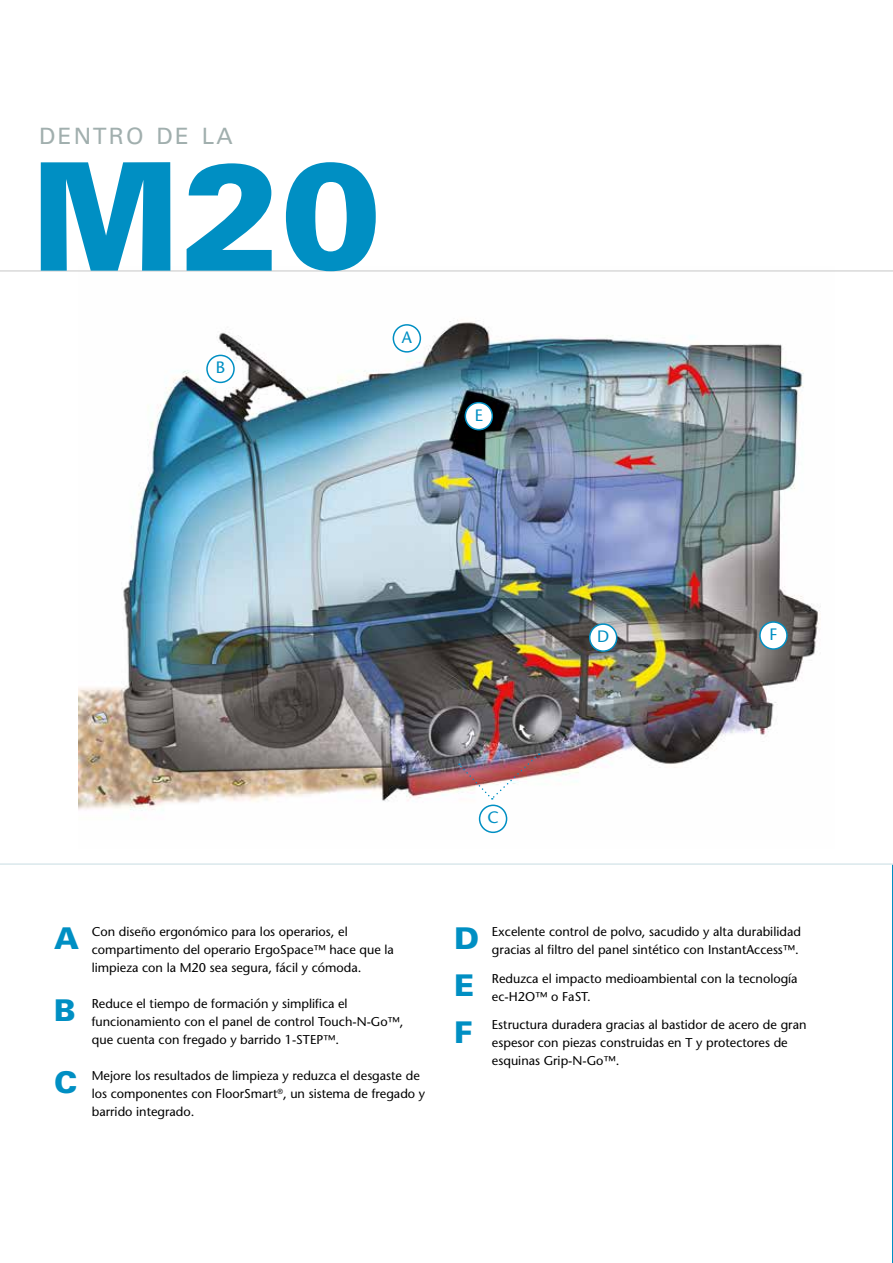
<style>
.page{position:relative;width:893px;height:1263px;background:#fff}
.page>*{position:absolute;margin:0;border:0;box-sizing:border-box;transform-origin:0 0}
.t1{font:900 150px "Univers LT Std";color:#008fc3}
.t2{font:900 30px "Univers LT Std";color:#008fc3}
.t3{font:22.5px "Univers LT Std";letter-spacing:.1em;color:#a1afae}
.t4{font:500 16.5px "Stone Sans Std";color:#008fc3}
.t5{font:500 12.75px/18px "Stone Sans Std";color:#000}
</style>
<div class="page">
<img style="left:78px;top:270px;width:756px;height:564px">
<div style="left:760px;top:622px;width:27px;height:27px;background:#fff;border-radius:50%"></div>
<div style="left:759px;top:621px;width:29px;height:29px;border:2px solid #008fc3;border-radius:50%"></div>
<div style="left:206px;top:355px;width:29px;height:28px;border:2px solid #008fc3;border-radius:50%"></div>
<div style="left:393px;top:325px;width:27px;height:27px;background:#fff;border-radius:50%"></div>
<div style="left:393px;top:324px;width:28px;height:29px;border:2px solid #008fc3;border-radius:50%"></div>
<div style="left:590px;top:624px;width:27px;height:27px;background:#fff;border-radius:50%"></div>
<div style="left:589px;top:623px;width:28px;height:29px;border:2px solid #008fc3;border-radius:50%"></div>
<div style="left:480px;top:805px;width:27px;height:27px;background:#fff;border-radius:50%"></div>
<div style="left:479px;top:804px;width:28px;height:29px;border:2px solid #008fc3;border-radius:50%"></div>
<div style="left:465px;top:403px;width:27px;height:27px;background:#fff;border-radius:50%"></div>
<div style="left:465px;top:402px;width:28px;height:28px;border:2px solid #008fc3;border-radius:50%"></div>
<img style="left:458px;top:753px;width:82px;height:46px">
<hr style="left:0;top:271px;width:893px;height:1px;background:#c6c6c6">
<hr style="left:892px;top:864px;width:1px;height:399px;background:#008fc3">
<hr style="left:0;top:863px;width:893px;height:2px;background:#dae8ec">
<h3 class="t3" style="left:39px;top:123px;width:195px">DENTRO DE LA</h3>
<h1 class="t1" style="left:31px;top:123px;width:352px">M20</h1>
<p class="t4" style="left:216px;top:358px;width:11px">B</p>
<p class="t4" style="left:402px;top:327px;width:12px">A</p>
<p class="t4" style="left:475px;top:405px;width:10px">E</p>
<p class="t4" style="left:597px;top:627px;width:14px">D</p>
<p class="t4" style="left:769px;top:624px;width:9px">F</p>
<p class="t4" style="left:487px;top:808px;width:13px">C</p>
<h2 class="t2" style="left:54px;top:920px;width:26px">A</h2>
<p class="t5" style="left:92px;top:922px;width:304px">Con diseño ergonómico para los operarios, el compartimento del operario ErgoSpace™ hace que la limpieza con la M20 sea segura, fácil y cómoda.</p>
<h2 class="t2" style="left:54px;top:992px;width:23px">B</h2>
<p class="t5" style="left:92px;top:994px;width:313px">Reduce el tiempo de formación y simplifica el funcionamiento con el panel de control Touch-N-Go™, que cuenta con fregado y barrido 1-STEP™.</p>
<h2 class="t2" style="left:54px;top:1064px;width:25px">C</h2>
<p class="t5" style="left:92px;top:1066px;width:335px">Mejore los resultados de limpieza y reduzca el desgaste de los componentes con FloorSmart<sup>®</sup>, un sistema de fregado y barrido integrado.</p>
<h2 class="t2" style="left:454px;top:920px;width:26px">D</h2>
<p class="t5" style="left:492px;top:922px;width:310px">Excelente control de polvo, sacudido y alta durabilidad gracias al filtro del panel sintético con InstantAccess™.</p>
<h2 class="t2" style="left:454px;top:966px;width:22px">E</h2>
<p class="t5" style="left:492px;top:969px;width:307px">Reduzca el impacto medioambiental con la tecnología ec-H2O™ o FaST.</p>
<h2 class="t2" style="left:454px;top:1013px;width:20px">F</h2>
<p class="t5" style="left:492px;top:1016px;width:316px">Estructura duradera gracias al bastidor de acero de gran espesor con piezas construidas en T y protectores de esquinas Grip-N-Go™.</p>
</div>
